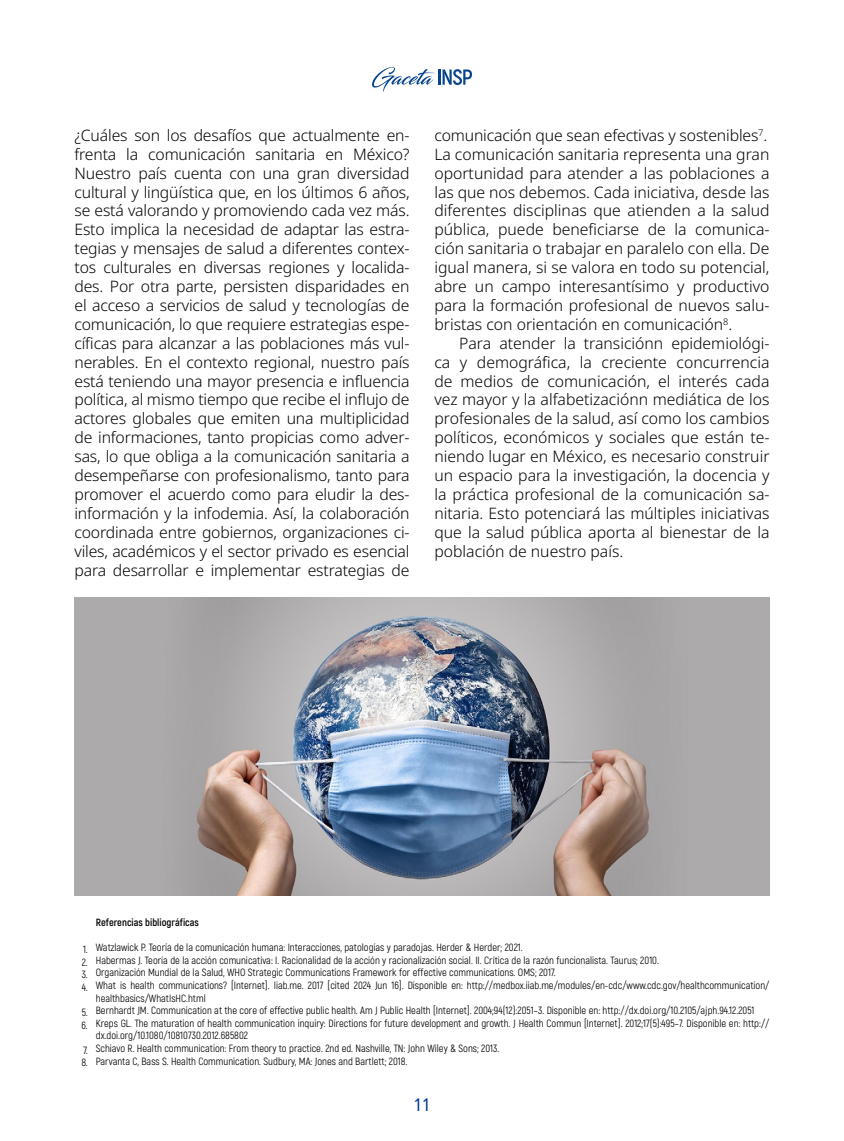
<style>
.page{position:relative;width:844px;height:1141px;background:#fff}
.page>*{position:absolute;margin:0;border:0;box-sizing:border-box;transform-origin:0 0}
.t1{font:condensed 17.5px "Noto Sans";color:#003991}
.t2{font:300 15.75px/18.9px "Noto Sans";color:#000;text-align:justify}
.t3{font:10.5px/12.6px "Akrobat";color:#000}
.t4{font:700 10.5px "Akrobat";color:#000}
</style>
<div class="page">
<svg style="left:372px;top:67px;width:100px;height:25px"></svg>
<img style="left:74px;top:598px;width:695px;height:297px">
<p class="t2" style="left:74px;top:126px;width:336px">¿Cuáles son los desafíos que actualmente en&shy;frenta la comunicación sanitaria en México?<br>Nuestro país cuenta con una gran diversidad cultural y lingüística que, en los últimos 6 años, se está valorando y promoviendo cada vez más.<br>Esto implica la necesidad de adaptar las estra&shy;tegias y mensajes de salud a diferentes contex&shy;tos culturales en diversas regiones y localida&shy;des. Por otra parte, persisten disparidades en el acceso a servicios de salud y tecnologías de comunicación, lo que requiere estrategias espe&shy;cíficas para alcanzar a las poblaciones más vul&shy;nerables. En el contexto regional, nuestro país está teniendo una mayor presencia e influencia política, al mismo tiempo que recibe el influjo de actores globales que emiten una multiplicidad de informaciones, tanto propicias como adver&shy;sas, lo que obliga a la comunicación sanitaria a desempeñarse con profesionalismo, tanto para promover el acuerdo como para eludir la des&shy;información y la infodemia. Así, la colaboración coordinada entre gobiernos, organizaciones ci&shy;viles, académicos y el sector privado es esencial para desarrollar e implementar estrategias de</p>
<p class="t2" style="left:434px;top:126px;width:336px;text-align:left">comunicación que sean efectivas y sostenibles<sup>7</sup>.<br>La comunicación sanitaria representa una gran oportunidad para atender a las poblaciones a las que nos debemos. Cada iniciativa, desde las diferentes disciplinas que atienden a la salud pública, puede beneficiarse de la comunica&shy;ción sanitaria o trabajar en paralelo con ella. De igual manera, si se valora en todo su potencial, abre un campo interesantísimo y productivo para la formación profesional de nuevos salu&shy;bristas con orientación en comunicación<sup>8</sup>.</p>
<p class="t2" style="left:434px;top:334px;width:336px;text-indent:25px">Para atender la transiciónn epidemiológi&shy;ca y demográfica, la creciente concurrencia de medios de comunicación, el interés cada vez mayor y la alfabetizaciónn mediática de los profesionales de la salud, así como los cambios políticos, económicos y sociales que están te&shy;niendo lugar en México, es necesario construir un espacio para la investigación, la docencia y la práctica profesional de la comunicación sa&shy;nitaria. Esto potenciará las múltiples iniciativas que la salud pública aporta al bienestar de la población de nuestro país.</p>
<p class="t3" style="left:82px;top:943px;width:7px;text-align:justify">1.<br>2.<br>3.<br>4.</p>
<p class="t3" style="left:82px;top:1006px;width:8px">5.<br>6.</p>
<p class="t3" style="left:81px;top:1044px;width:8px">7.<br>8.</p>
<p class="t4" style="left:96px;top:916px;width:105px">Referencias bibliográficas</p>
<p class="t3" style="left:96px;top:941px;width:675px">Watzlawick P. Teoría de la comunicación humana: Interacciones, patologías y paradojas. Herder &amp; Herder; 2021.<br>Habermas J. Teoría de la acción comunicativa: I. Racionalidad de la acción y racionalización social. II. Crítica de la razón funcionalista. Taurus; 2010.<br>Organización Mundial de la Salud, WHO Strategic Communications Framework for effective communications. OMS; 2017.<br>What is health communications? [Internet]. Iiab.me. 2017 [cited 2024 Jun 16]. Disponible en: http://medbox.iiab.me/modules/en-cdc/www.cdc.gov/healthcommunication/ healthbasics/WhatIsHC.html<br>Bernhardt JM. Communication at the core of effective public health. Am J Public Health [Internet]. 2004;94(12):2051–3. Disponible en: http://dx.doi.org/10.2105/ajph.94.12.2051<br>Kreps GL. The maturation of health communication inquiry: Directions for future development and growth. J Health Commun [Internet]. 2012;17(5):495–7. Disponible en: http:// dx.doi.org/10.1080/10810730.2012.685802<br>Schiavo R. Health communication: From theory to practice. 2nd ed. Nashville, TN: John Wiley &amp; Sons; 2013.<br>Parvanta C, Bass S. Health Communication. Sudbury, MA: Jones and Bartlett; 2018.</p>
<p class="t1" style="left:413px;top:1092px;width:18px">11</p>
</div>
